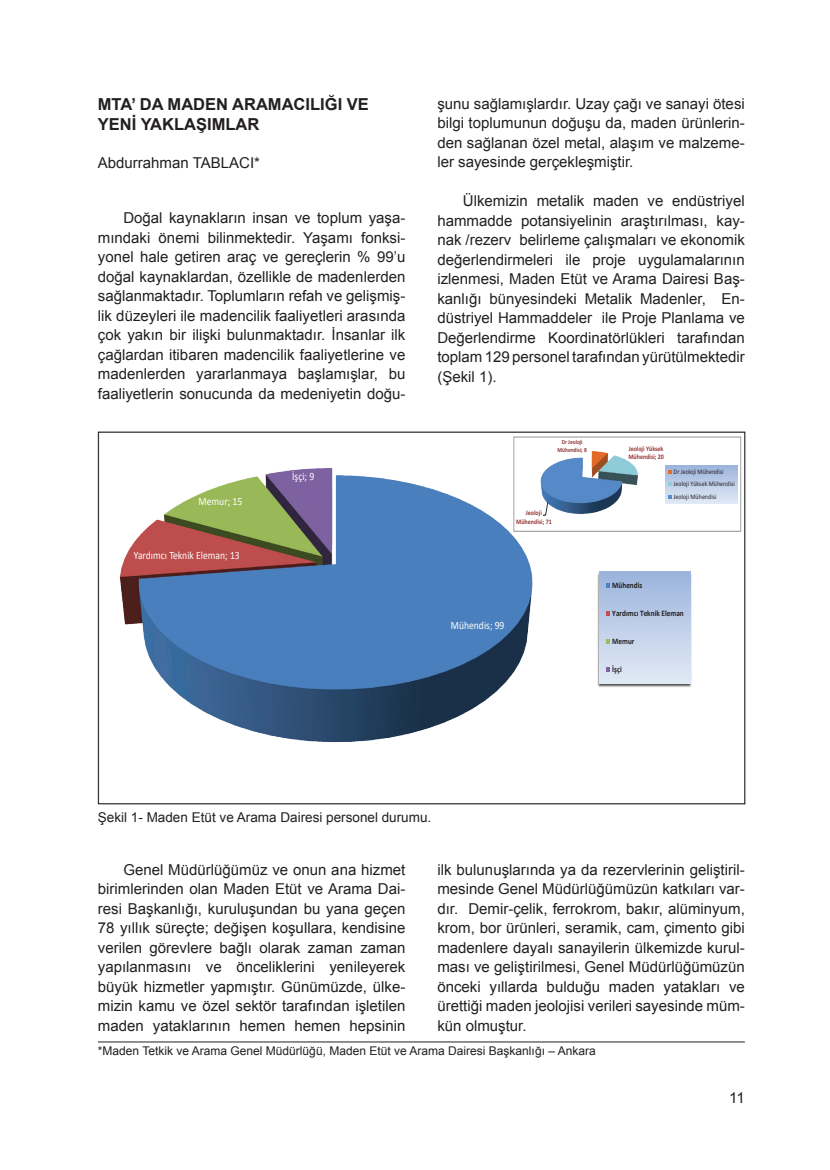
<style>
.page{position:relative;width:830px;height:1170px;background:#fff}
.page>*{position:absolute;margin:0;border:0;box-sizing:border-box;transform-origin:0 0}
.t1{font:700 16.5px/19.8px "Arial";color:#231f20}
.t2{font:15px/19.5px "Arial";color:#231f20;text-align:justify}
.t3{font:13.5px "Arial";color:#231f20}
.t4{font:12px "Arial";color:#231f20}
.t5{font:11.1px "Calibri";color:#fff;scale:.86 1}
.t6{font:700 8.4px "Calibri";color:#231f20;scale:.86 1}
.t7{font:6.9px/12.6px "Calibri";letter-spacing:.005em;color:#231f20;scale:.86 1}
.t8{font:700 6.9px/8.6px "Calibri";color:#953635;scale:.86 1}
.t9{font:700 6.3px/7.6px "Calibri";color:#953635;text-align:center;scale:.86 1}
</style>
<div class="page">
<hr style="left:98px;top:1041px;width:646px;height:1px;background:#231f20">
<img style="left:119px;top:468px;width:443px;height:274px">
<img style="left:597px;top:571px;width:95px;height:116px">
<div style="left:598px;top:572px;width:92px;height:111px;background:linear-gradient(to bottom,#9cb4dd,#e2eaf6)"></div>
<svg style="left:606px;top:583px;width:4px;height:5px"></svg>
<svg style="left:606px;top:611px;width:4px;height:5px"></svg>
<svg style="left:606px;top:639px;width:4px;height:4px"></svg>
<svg style="left:606px;top:666px;width:4px;height:5px"></svg>
<div style="left:513px;top:437px;width:227px;height:94px;background:#fff"></div>
<img style="left:540px;top:451px;width:98px;height:63px">
<svg style="left:542px;top:502px;width:6px;height:14px"></svg>
<div style="left:665px;top:465px;width:71px;height:38px;background:linear-gradient(to bottom,#9eb3da,#dce6f5)"></div>
<svg style="left:668px;top:469px;width:3px;height:4px"></svg>
<svg style="left:668px;top:482px;width:3px;height:4px"></svg>
<div style="left:513px;top:437px;width:227px;height:94px;border:1px solid #989a9d"></div>
<p class="t1" style="left:98px;top:94px;width:272px">MTA’ DA MADEN ARAMACILIĞI VE<br>YENİ YAKLAŞIMLAR</p>
<p class="t2" style="left:98px;top:153px;width:164px">Abdurrahman TABLACI*</p>
<p class="t2" style="left:98px;top:208px;width:309px;text-indent:26px">Doğal kaynakların insan ve toplum yaşa&shy;mındaki önemi bilinmektedir. Yaşamı fonksi&shy;yonel hale getiren araç ve gereçlerin % 99’u doğal kaynaklardan, özellikle de madenlerden sağlanmaktadır. Toplumların refah ve gelişmiş&shy;lik düzeyleri ile madencilik faaliyetleri arasında çok yakın bir ilişki bulunmaktadır. İnsanlar ilk çağlardan itibaren madencilik faaliyetlerine ve madenlerden yararlanmaya başlamışlar, bu faaliyetlerin sonucunda da medeniyetin doğu-</p>
<p class="t5" style="left:198px;top:494px;width:52px">Memur; 15</p>
<p class="t5" style="left:134px;top:549px;width:124px">Yardımcı Teknik Eleman; 13</p>
<p class="t5" style="left:292px;top:469px;width:27px">İşçi; 9</p>
<p class="t2" style="left:437px;top:94px;width:309px">şunu sağlamışlardır. Uzay çağı ve sanayi ötesi bilgi toplumunun doğuşu da, maden ürünlerin&shy;den sağlanan özel metal, alaşım ve malzeme&shy;ler sayesinde gerçekleşmiştir.</p>
<p class="t2" style="left:437px;top:191px;width:309px;text-indent:26px">Ülkemizin metalik maden ve endüstriyel hammadde potansiyelinin araştırılması, kay&shy;nak /rezerv belirleme çalışmaları ve ekonomik değerlendirmeleri ile proje uygulamalarının izlenmesi, Maden Etüt ve Arama Dairesi Baş&shy;kanlığı bünyesindeki Metalik Madenler, En&shy;düstriyel Hammaddeler ile Proje Planlama ve Değerlendirme Koordinatörlükleri tarafından toplam 129 personel tarafından yürütülmektedir (Şekil 1).</p>
<p class="t9" style="left:557px;top:438px;width:36px">Dr Jeoloji<br>Mühendisi; 8</p>
<p class="t8" style="left:628px;top:443px;width:43px">Jeoloji Yüksek<br>Mühendisi; 20</p>
<p class="t8" style="left:516px;top:508px;width:43px;text-align:center">Jeoloji<br>Mühendisi; 71</p>
<p class="t7" style="left:673px;top:464px;width:73px">Dr Jeoloji Mühendisi<br>Jeoloji Yüksek Mühendisi<br>Jeoloji Mühendisi</p>
<p class="t5" style="left:450px;top:618px;width:64px">Mühendis; 99</p>
<p class="t6" style="left:612px;top:580px;width:36px">Mühendis</p>
<p class="t6" style="left:612px;top:608px;width:85px">Yardımcı Teknik Eleman</p>
<p class="t6" style="left:612px;top:635px;width:27px">Memur</p>
<p class="t6" style="left:612px;top:663px;width:13px">İşçi</p>
<p class="t3" style="left:98px;top:808px;width:335px">Şekil 1- Maden Etüt ve Arama Dairesi personel durumu.</p>
<p class="t2" style="left:98px;top:859px;width:309px;text-indent:26px">Genel Müdürlüğümüz ve onun ana hizmet birimlerinden olan Maden Etüt ve Arama Dai&shy;resi Başkanlığı, kuruluşundan bu yana geçen 78 yıllık süreçte; değişen koşullara, kendisine verilen görevlere bağlı olarak zaman zaman yapılanmasını ve önceliklerini yenileyerek büyük hizmetler yapmıştır. Günümüzde, ülke&shy;mizin kamu ve özel sektör tarafından işletilen maden yataklarının hemen hemen hepsinin</p>
<p class="t2" style="left:437px;top:859px;width:309px">ilk bulunuşlarında ya da rezervlerinin geliştiril&shy;mesinde Genel Müdürlüğümüzün katkıları var&shy;dır. Demir-çelik, ferrokrom, bakır, alüminyum, krom, bor ürünleri, seramik, cam, çimento gibi madenlere dayalı sanayilerin ülkemizde kurul&shy;ması ve geliştirilmesi, Genel Müdürlüğümüzün önceki yıllarda bulduğu maden yatakları ve ürettiği maden jeolojisi verileri sayesinde müm&shy;kün olmuştur.</p>
<p class="t4" style="left:98px;top:1043px;width:499px">*Maden Tetkik ve Arama Genel Müdürlüğü, Maden Etüt ve Arama Dairesi Başkanlığı – Ankara</p>
<p class="t2" style="left:729px;top:1088px;width:17px">11</p>
</div>
